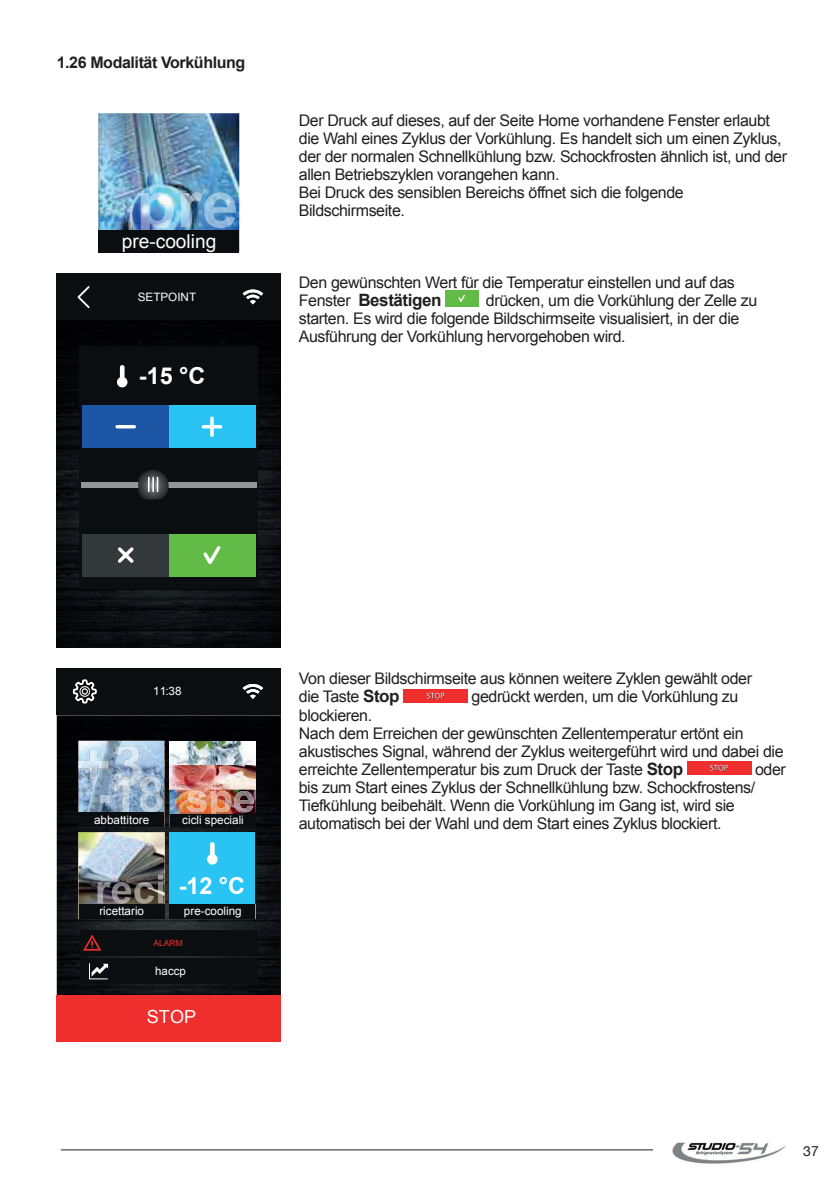
<style>
.page{position:relative;width:840px;height:1191px;background:#fff}
.page>*{position:absolute;margin:0;border:0;box-sizing:border-box;transform-origin:0 0}
.t1{font:700 23.4px "Arial";color:#fff}
.t2{font:19.2px "Arial";color:#fff}
.t3{font:18px "Arial";color:#fff}
.t4{font:700 17px "Arial";letter-spacing:-.025em;color:#231f20}
.t5{font:16px/18px "Arial";letter-spacing:-.025em;color:#231f20}
.t6{font:700 16px "Arial";letter-spacing:-.025em;color:#231f20}
.t7{font:14px "Helvetica Neue";color:#231f20}
.t8{font:11.6px "Arial";color:#fff}
.t9{font:11.4px "Arial";color:#fff}
.t10{font:8.4px "Arial";color:#ee2f2d}
.s1{font-weight:400;font-size:16px}
.s2{font-weight:700;font-size:17px}
</style>
<div class="page">
<img style="left:672px;top:1142px;width:114px;height:22px">
<hr style="left:61px;top:1149px;width:591px;height:1px;background:#231f20">
<img style="left:98px;top:113px;width:141px;height:117px">
<img style="left:141px;top:192px;width:95px;height:38px">
<div style="left:98px;top:230px;width:141px;height:23px;background:#0b0e11"></div>
<img style="left:57px;top:320px;width:224px;height:327px">
<div style="left:79px;top:346px;width:179px;height:242px;background:#0b0e11"></div>
<svg style="left:117px;top:365px;width:10px;height:22px"></svg>
<div style="left:57px;top:274px;width:56px;height:46px;background:#0b0e11"></div>
<svg style="left:77px;top:286px;width:13px;height:22px"></svg>
<div style="left:82px;top:406px;width:87px;height:42px;background:#1e56a6"></div>
<div style="left:169px;top:406px;width:86px;height:42px;background:#29c4f3"></div>
<hr style="left:210px;top:418px;width:3px;height:17px;background:#fff">
<hr style="left:203px;top:425px;width:17px;height:3px;background:#fff">
<hr style="left:117px;top:425px;width:17px;height:3px;background:#fff">
<div style="left:82px;top:534px;width:87px;height:42px;background:#33383a"></div>
<div style="left:169px;top:534px;width:86px;height:42px;background:#62bb46"></div>
<div style="left:81px;top:482px;width:175px;height:5px;background:#939597"></div>
<img style="left:138px;top:470px;width:30px;height:29px">
<svg style="left:148px;top:477px;width:11px;height:14px"></svg>
<svg style="left:118px;top:546px;width:103px;height:19px"></svg>
<div style="left:113px;top:274px;width:168px;height:46px;background:#0b0e11"></div>
<svg style="left:242px;top:289px;width:21px;height:15px"></svg>
<img style="left:57px;top:715px;width:224px;height:280px">
<div style="left:57px;top:995px;width:224px;height:47px;background:#ee2f2d"></div>
<img style="left:78px;top:832px;width:86px;height:72px">
<img style="left:170px;top:742px;width:85px;height:71px">
<div style="left:170px;top:813px;width:85px;height:14px;background:#0b0e11"></div>
<div style="left:78px;top:904px;width:86px;height:14px;background:#0b0e11"></div>
<svg style="left:78px;top:741px;width:87px;height:86px;background:#9fb7cd"></svg>
<div style="left:78px;top:813px;width:86px;height:14px;background:#0b0e11"></div>
<img style="left:97px;top:874px;width:66px;height:29px">
<img style="left:187px;top:791px;width:66px;height:23px">
<div style="left:80px;top:930px;width:177px;height:25px;background:#0b0e11"></div>
<div style="left:80px;top:958px;width:177px;height:25px;background:#0b0e11"></div>
<svg style="left:83px;top:934px;width:19px;height:17px"></svg>
<svg style="left:89px;top:963px;width:20px;height:16px"></svg>
<div style="left:169px;top:832px;width:86px;height:86px;background:#29c4f3"></div>
<div style="left:169px;top:904px;width:86px;height:14px;background:#0b0e11"></div>
<svg style="left:207px;top:842px;width:11px;height:22px"></svg>
<div style="left:113px;top:668px;width:168px;height:47px;background:#0b0e11"></div>
<div style="left:57px;top:668px;width:56px;height:47px;background:#0b0e11"></div>
<svg style="left:73px;top:679px;width:23px;height:24px"></svg>
<svg style="left:242px;top:684px;width:21px;height:15px"></svg>
<div style="left:445px;top:290px;width:33px;height:16px;background:#62bb46"></div>
<svg style="left:458px;top:295px;width:7px;height:7px"></svg>
<div style="left:403px;top:689px;width:64px;height:13px;background:#ee2f2d"></div>
<svg style="left:426px;top:693px;width:18px;height:6px"></svg>
<div style="left:686px;top:761px;width:65px;height:13px;background:#ee2f2d"></div>
<svg style="left:710px;top:765px;width:17px;height:6px"></svg>
<p class="t6" style="left:57px;top:52px;width:190px">1.26 Modalität Vorkühlung</p>
<p class="t2" style="left:122px;top:229px;width:96px">pre-cooling</p>
<p class="t8" style="left:138px;top:289px;width:60px">SETPOINT</p>
<h1 class="t1" style="left:139px;top:361px;width:68px">-15 °C</h1>
<p class="t5" style="left:298px;top:112px;width:489px">Der Druck auf dieses, auf der Seite Home vorhandene Fenster erlaubt die Wahl eines Zyklus der Vorkühlung. Es handelt sich um einen Zyklus, der der normalen Schnellkühlung bzw. Schockfrosten ähnlich ist, und der allen Betriebszyklen vorangehen kann.<br>Bei Druck des sensiblen Bereichs öffnet sich die folgende Bildschirmseite.</p>
<p class="t5" style="left:298px;top:274px;width:437px">Den gewünschten Wert für die Temperatur einstellen und auf das</p>
<p class="t4" style="left:298px;top:289px;width:144px"><span class="s1">Fenster</span> Bestätigen</p>
<p class="t5" style="left:298px;top:292px;width:460px;text-indent:187px">drücken, um die Vorkühlung der Zelle zu starten. Es wird die folgende Bildschirmseite visualisiert, in der die<br>Ausführung der Vorkühlung hervorgehoben wird.</p>
<p class="t8" style="left:153px;top:683px;width:30px">11:38</p>
<p class="t8" style="left:94px;top:812px;width:57px">abbattitore</p>
<p class="t8" style="left:99px;top:903px;width:46px">ricettario</p>
<p class="t8" style="left:182px;top:812px;width:63px">cicli speciali</p>
<h1 class="t1" style="left:179px;top:870px;width:68px">-12 °C</h1>
<p class="t8" style="left:184px;top:903px;width:59px">pre-cooling</p>
<p class="t10" style="left:153px;top:937px;width:31px">ALARM</p>
<p class="t9" style="left:155px;top:963px;width:32px">haccp</p>
<p class="t3" style="left:147px;top:1004px;width:51px">STOP</p>
<p class="t5" style="left:298px;top:670px;width:454px">Von dieser Bildschirmseite aus können weitere Zyklen gewählt oder die Taste <span class="s2">Stop</span></p>
<p class="t5" style="left:471px;top:688px;width:268px">gedrückt werden, um die Vorkühlung zu</p>
<p class="t5" style="left:298px;top:706px;width:486px">blockieren.<br>Nach dem Erreichen der gewünschten Zellentemperatur ertönt ein akustisches Signal, während der Zyklus weitergeführt wird und dabei die erreichte Zellentemperatur bis zum Druck der Taste <span class="s2">Stop</span></p>
<p class="t5" style="left:298px;top:760px;width:488px;text-indent:456px">oder bis zum Start eines Zyklus der Schnellkühlung bzw. Schockfrostens/ Tiefkühlung beibehält. Wenn die Vorkühlung im Gang ist, wird sie automatisch bei der Wahl und dem Start eines Zyklus blockiert.</p>
<p class="t7" style="left:802px;top:1141px;width:17px">37</p>
</div>
